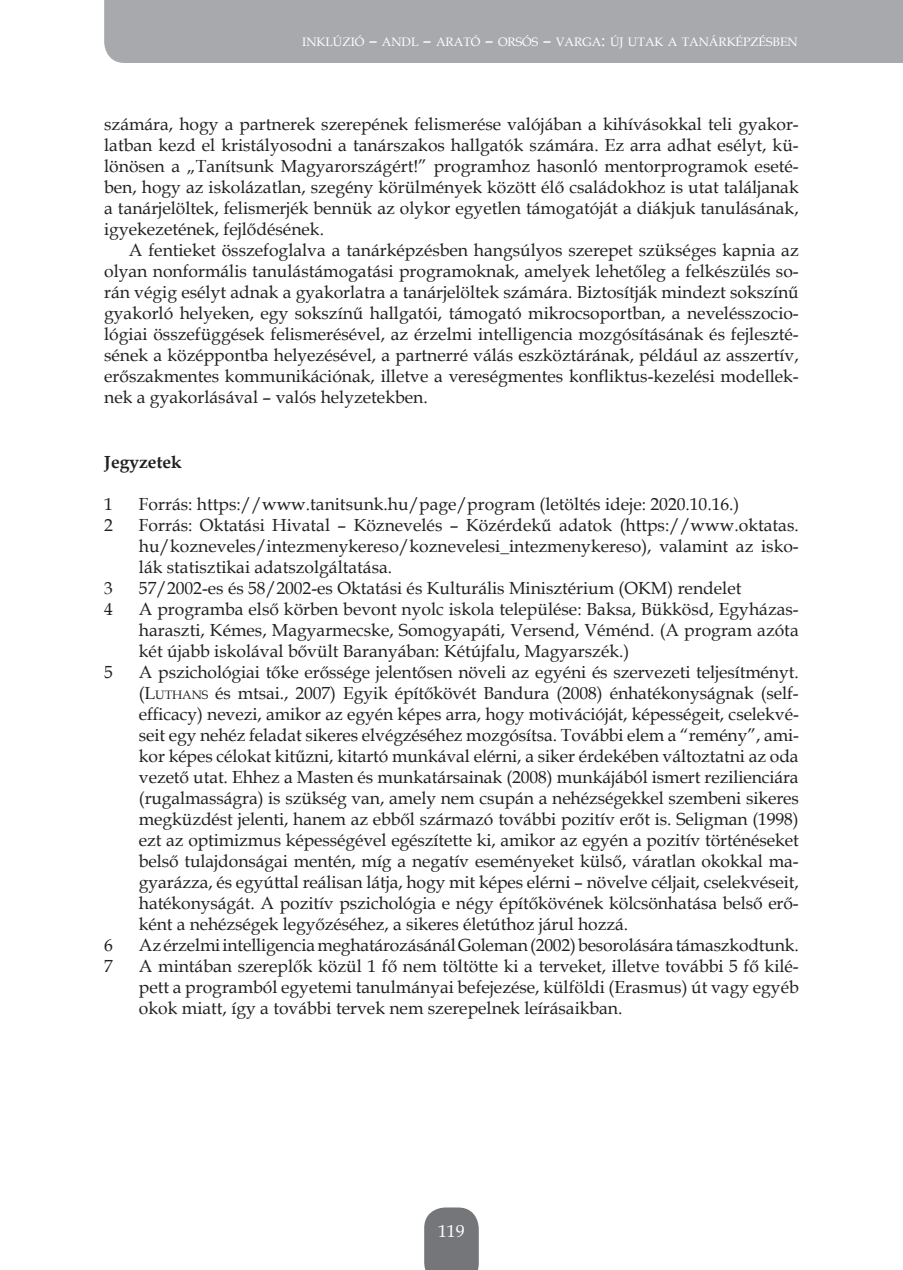
<style>
.page{position:relative;width:903px;height:1270px;background:#fff}
.page>*{position:absolute;margin:0;border:0;box-sizing:border-box;transform-origin:0 0}
.t1{font:17.5px/21px "Book Antiqua";color:#231f20;text-align:justify}
.t2{font:700 17.5px "Book Antiqua";color:#231f20}
.t3{font:17.5px "Book Antiqua";color:#fff}
.t4{font:12.25px "Book Antiqua";color:#fff}
.s1{font-size:17.5px}
.s2{font-style:inherit}
.s3{font-size:12.25px}
</style>
<div class="page">
<svg style="left:424px;top:1207px;width:55px;height:63px;background:#7f8082"></svg>
<div style="left:439px;top:1225px;width:25px;height:13px;background:#757679"></div>
<div style="left:104px;top:0;width:799px;height:63px;background:#a8a9ad"></div>
<p class="t4" style="left:302px;top:33px;width:497px">INKLÚZIÓ <span class="s1">–</span> ANDL <span class="s1">–</span> ARATÓ <span class="s1">–</span> ORSÓS <span class="s1">–</span> VARGA<span class="s1">:</span> ÚJ UTAK A TANÁRKÉPZÉSBEN</p>
<p class="t1" style="left:104px;top:113px;width:696px">számára, hogy a partnerek szerepének felismerése valójában a kihívásokkal teli gyakor&shy;latban kezd el kristályosodni a tanárszakos hallgatók számára. ez arra adhat esélyt, kü&shy;lönösen a „tanítsunk magyarországért!” programhoz hasonló mentorprogramok eseté&shy;ben, hogy az iskolázatlan, szegény körülmények között élő családokhoz is utat találjanak a tanárjelöltek, felismerjék bennük az olykor egyetlen támogatóját a diákjuk tanulásának, igyekezetének, fejlődésének.</p>
<p class="t1" style="left:104px;top:239px;width:696px;text-indent:25px">A fentieket összefoglalva a tanárképzésben hangsúlyos szerepet szükséges kapnia az olyan nonformális tanulástámogatási programoknak, amelyek lehetőleg a felkészülés so&shy;rán végig esélyt adnak a gyakorlatra a tanárjelöltek számára. Biztosítják mindezt sokszínű gyakorló helyeken, egy sokszínű hallgatói, támogató mikrocsoportban, a nevelésszocio&shy;lógiai összefüggések felismerésével, az érzelmi intelligencia mozgósításának és fejleszté&shy;sének a középpontba helyezésével, a partnerré válás eszköztárának, például az asszertív, erőszakmentes kommunikációnak, illetve a vereségmentes konfliktus-kezelési modellek&shy;nek a gyakorlásával – valós helyzetekben.</p>
<p class="t2" style="left:104px;top:450px;width:79px">Jegyzetek</p>
<p class="t1" style="left:104px;top:493px;width:10px">1</p>
<p class="t1" style="left:139px;top:493px;width:602px">forrás: https://www.tanitsunk.hu/page/program (letöltés ideje: 2020.10.16.)</p>
<p class="t1" style="left:104px;top:514px;width:10px">2</p>
<p class="t1" style="left:139px;top:514px;width:661px">forrás: oktatási Hivatal – Köznevelés – Közérdekű adatok (https://www.oktatas. hu/kozneveles/intezmenykereso/koznevelesi_intezmenykereso), valamint az isko&shy;lák statisztikai adatszolgáltatása.</p>
<p class="t1" style="left:104px;top:577px;width:10px">3</p>
<p class="t1" style="left:139px;top:577px;width:604px">57/2002-es és 58/2002-es oktatási és Kulturális minisztérium (oKm) rendelet</p>
<p class="t1" style="left:104px;top:598px;width:10px">4</p>
<p class="t1" style="left:139px;top:598px;width:661px">A programba első körben bevont nyolc iskola települése: Baksa, Bükkösd, egyházas&shy;haraszti, Kémes, Magyarmecske, Somogyapáti, Versend, Véménd. (A program azóta két újabb iskolával bővült Baranyában: Kétújfalu, magyarszék.)</p>
<p class="t1" style="left:104px;top:661px;width:10px">5</p>
<p class="t1" style="left:139px;top:661px;width:661px">A pszichológiai tőke erőssége jelentősen növeli az egyéni és szervezeti teljesítményt. (<span class="s2">L</span><span class="s3">UTHANS</span> és mtsai., 2007) egyik építőkövét Bandura (2008) énhatékonyságnak (self&shy;efficacy) nevezi, amikor az egyén képes arra, hogy motivációját, képességeit, cselekvé&shy;seit egy nehéz feladat sikeres elvégzéséhez mozgósítsa. további elem a “remény”, ami&shy;kor képes célokat kitűzni, kitartó munkával elérni, a siker érdekében változtatni az oda vezető utat. ehhez a masten és munkatársainak (2008) munkájából ismert rezilienciára (rugalmasságra) is szükség van, amely nem csupán a nehézségekkel szembeni sikeres megküzdést jelenti, hanem az ebből származó további pozitív erőt is. seligman (1998) ezt az optimizmus képességével egészítette ki, amikor az egyén a pozitív történéseket belső tulajdonságai mentén, míg a negatív eseményeket külső, váratlan okokkal ma&shy;gyarázza, és egyúttal reálisan látja, hogy mit képes elérni – növelve céljait, cselekvéseit, hatékonyságát. A pozitív pszichológia e négy építőkövének kölcsönhatása belső erő&shy;ként a nehézségek legyőzéséhez, a sikeres életúthoz járul hozzá.</p>
<p class="t1" style="left:104px;top:934px;width:10px">6</p>
<p class="t1" style="left:139px;top:934px;width:661px">Az é rzelmi intelligencia meghatározásáná l goleman (2002) besorolá sá ra tá maszkodtunk.</p>
<p class="t1" style="left:104px;top:955px;width:10px">7</p>
<p class="t1" style="left:139px;top:955px;width:661px">A mintában szereplők közül 1 fő nem töltötte ki a terveket, illetve további 5 fő kilé&shy;pett a programból egyetemi tanulmányai befejezése, külföldi (erasmus) út vagy egyéb okok miatt, így a további tervek nem szerepelnek leírásaikban.</p>
<p class="t3" style="left:438px;top:1219px;width:28px">119</p>
</div>
